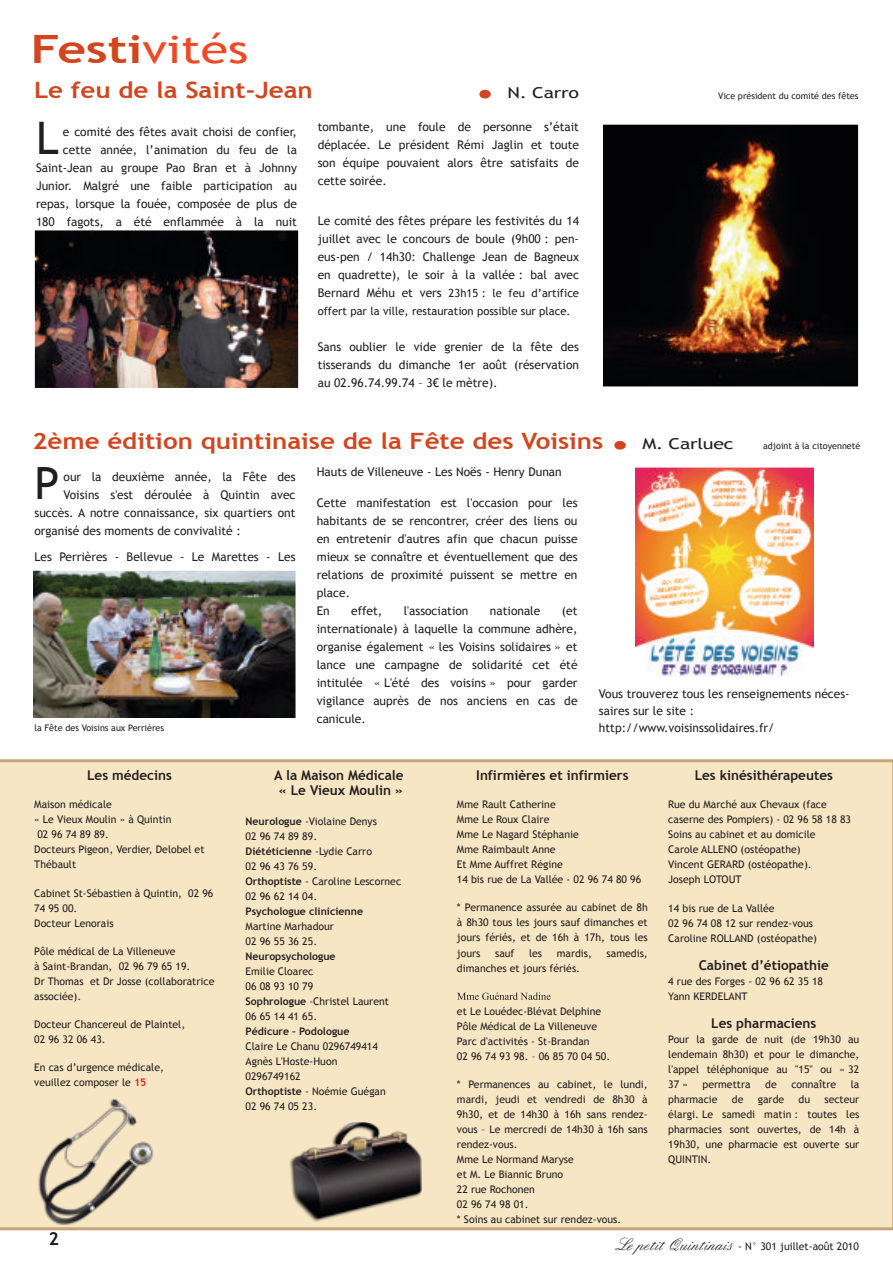
<style>
.page{position:relative;width:893px;height:1263px;background:#fff}
.page>*{position:absolute;margin:0;border:0;box-sizing:border-box;transform-origin:0 0}
.t1{font:82.5px "Copasetic";color:#d3451e;scale:1.31 1}
.t2{font:44.85px "Trebuchet MS";color:#231f20}
.t3{font:44.55px "Trebuchet MS";color:#231f20}
.t4{font:700 39px "Trebuchet MS";color:#d3451e;scale:1.28 1}
.t5{font:700 22.5px "Trebuchet MS";color:#d3451e;scale:1.15 1}
.t6{font:700 18px "Trebuchet MS";color:#231f20}
.t7{font:15px "Trebuchet MS";letter-spacing:-.015em;color:#231f20;scale:1.31 1}
.t8{font:700 13.5px/15px "Trebuchet MS";color:#231f20;text-align:center}
.t9{font:12px/18px "Trebuchet MS";color:#231f20;text-align:justify}
.t10{font:11.25px/18px "Trebuchet MS";color:#231f20}
.t11{font:10.5px/15px "Trebuchet MS";color:#231f20}
.t12{font:700 10.5px "Trebuchet MS";color:#231f20}
.t13{font:9px "Trebuchet MS";color:#231f20}
.s1{font-weight:400;color:#f04924}
.s2{font-size:12px}
.s3{font-weight:700;color:#ee2325}
.s4{font-weight:700}
.s5{font-family:"English";font-size:18px}
</style>
<div class="page">
<div style="left:0;top:759px;width:893px;height:471px;background:#f7e6c4"></div>
<svg style="left:457px;top:992px;width:94px;height:8px"></svg>
<img style="left:635px;top:468px;width:179px;height:210px">
<img style="left:31px;top:1098px;width:128px;height:127px">
<img style="left:289px;top:1122px;width:132px;height:101px">
<img style="left:603px;top:125px;width:255px;height:261px">
<img style="left:35px;top:230px;width:263px;height:158px">
<img style="left:33px;top:571px;width:262px;height:147px">
<h3 class="t4" style="left:31px;top:26px;width:171px">Festi<span class="s1">vités</span></h3>
<h3 class="t5" style="left:34px;top:77px;width:244px">Le feu de la Saint-Jean</h3>
<h1 class="t1" style="left:479px;top:31px;width:11px">.</h1>
<h3 class="t7" style="left:507px;top:83px;width:56px">N. Carro</h3>
<p class="t13" style="left:718px;top:90px;width:142px">Vice président du comité des fêtes</p>
<p class="t9" style="left:36px;top:122px;width:262px;text-align:right">e comité des fêtes avait choisi de confier, cette année, l’animation du feu de la Saint-Jean au groupe Pao Bran et à Johnny Junior. Malgré une faible participation au repas, lorsque la fouée, composée de plus de 180 fagots, a été enflammée à la nuit</p>
<p class="t9" style="left:318px;top:118px;width:263px">tombante, une foule de personne s’était déplacée. Le président Rémi Jaglin et toute son équipe pouvaient alors être satisfaits de cette soirée.</p>
<h2 class="t2" style="left:36px;top:112px;width:24px">L</h2>
<p class="t9" style="left:318px;top:212px;width:263px">Le comité des fêtes prépare les festivités du 14 juillet avec le concours de boule (9h00 : pen&shy;eus-pen / 14h30: Challenge Jean de Bagneux en quadrette), le soir à la vallée : bal avec</p>
<p class="t10" style="left:318px;top:284px;width:263px"><span class="s2">Bernard Méhu et vers</span> 23h15 : le feu d’artifice offert par la ville, restauration possible sur place.</p>
<p class="t9" style="left:318px;top:338px;width:263px">Sans oublier le vide grenier de la fête des tisserands du dimanche 1er août (réservation au 02.96.74.99.74 – 3€ le mètre).</p>
<h3 class="t5" style="left:33px;top:428px;width:498px">2ème édition quintinaise de la Fête des Voisins</h3>
<h1 class="t1" style="left:614px;top:382px;width:11px">.</h1>
<h3 class="t7" style="left:642px;top:435px;width:71px">M. Carluec</h3>
<p class="t13" style="left:763px;top:440px;width:99px">adjoint à la citoyenneté</p>
<h3 class="t3" style="left:34px;top:457px;width:26px">P</h3>
<p class="t9" style="left:64px;top:467px;width:233px">our la deuxième année, la Fête des</p>
<p class="t9" style="left:64px;top:485px;width:233px">Voisins s'est déroulée à Quintin avec</p>
<p class="t9" style="left:34px;top:503px;width:262px">succès. A notre connaissance, six quartiers ont</p>
<p class="t9" style="left:34px;top:521px;width:208px">organisé des moments de convivalité :</p>
<p class="t9" style="left:34px;top:548px;width:262px">Les Perrières - Bellevue - Le Marettes - Les</p>
<p class="t13" style="left:34px;top:722px;width:131px">la Fête des Voisins aux Perrières</p>
<p class="t9" style="left:317px;top:462px;width:247px">Hauts de Villeneuve - Les Noës - Henry Dunan</p>
<p class="t9" style="left:317px;top:493px;width:262px;text-align:left">Cette manifestation est l'occasion pour les habitants de se rencontrer, créer des liens ou en entretenir d'autres afin que chacun puisse mieux se connaître et éventuellement que des relations de proximité puissent se mettre en place.<br>En</p>
<p class="t9" style="left:351px;top:601px;width:33px">effet,</p>
<p class="t9" style="left:404px;top:601px;width:66px">l'association</p>
<p class="t9" style="left:490px;top:601px;width:52px">nationale</p>
<p class="t9" style="left:317px;top:601px;width:262px;text-indent:245px">(et internationale) à laquelle la commune adhère, organise également « les Voisins solidaires » et lance une campagne de solidarité cet été intitulée « L'été des voisins » pour garder vigilance auprès de nos anciens en cas de canicule.</p>
<p class="t9" style="left:599px;top:685px;width:252px;line-height:17.1px;text-align:left">Vous trouverez tous les renseignements néces&shy;saires sur le site : http://www.voisinssolidaires.fr/</p>
<p class="t8" style="left:87px;top:768px;width:86px">Les médecins</p>
<p class="t11" style="left:34px;top:797px;width:79px">Maison médicale</p>
<p class="t11" style="left:34px;top:812px;width:139px">« Le Vieux Moulin » à Quintin</p>
<p class="t11" style="left:37px;top:827px;width:73px">02 96 74 89 89.</p>
<p class="t11" style="left:34px;top:842px;width:172px">Docteurs Pigeon, Verdier, Delobel et</p>
<p class="t11" style="left:34px;top:857px;width:43px">Thébault</p>
<p class="t11" style="left:34px;top:885px;width:181px">Cabinet St-Sébastien à Quintin, 02 96<br>74 95 00.<br>Docteur Lenorais</p>
<p class="t11" style="left:34px;top:944px;width:182px">Pôle médical de La Villeneuve<br>à Saint-Brandan, 02 96 79 65 19.<br>Dr Thomas et Dr Josse (collaboratrice associée).</p>
<p class="t11" style="left:34px;top:1017px;width:152px">Docteur Chancereul de Plaintel,<br>02 96 32 06 43.</p>
<p class="t11" style="left:34px;top:1060px;width:131px">En cas d’urgence médicale, veuillez composer le <span class="s3">15</span></p>
<p class="t8" style="left:274px;top:768px;width:131px">A la Maison Médicale « Le Vieux Moulin »</p>
<p class="t11" style="left:246px;top:814px;width:157px"><span class="s4">Neurologue</span> -Violaine Denys<br>02 96 74 89 89.<br><span class="s4">Diététicienne</span> -Lydie Carro<br>02 96 43 76 59.<br><span class="s4">Orthoptiste</span> - Caroline Lescornec<br>02 96 62 14 04.</p>
<p class="t12" style="left:246px;top:905px;width:119px">Psychologue clinicienne</p>
<p class="t11" style="left:246px;top:919px;width:90px">Martine Marhadour<br>02 96 55 36 25.</p>
<p class="t12" style="left:246px;top:950px;width:91px">Neuropsychologue</p>
<p class="t11" style="left:246px;top:964px;width:145px">Emilie Cloarec<br>06 08 93 10 79<br><span class="s4">Sophrologue</span> -Christel Laurent<br>06 65 14 41 65.</p>
<p class="t12" style="left:246px;top:1025px;width:105px">Pédicure – Podologue</p>
<p class="t11" style="left:246px;top:1039px;width:142px">Claire Le Chanu 0296749414<br>Agnès L'Hoste-Huon<br>0296749162<br><span class="s4">Orthoptiste</span> - Noémie Guégan<br>02 96 74 05 23.</p>
<p class="t8" style="left:476px;top:768px;width:154px">Infirmières et infirmiers</p>
<p class="t11" style="left:457px;top:797px;width:186px">Mme Rault Catherine<br>Mme Le Roux Claire<br>Mme Le Nagard Stéphanie<br>Mme Raimbault Anne<br>Et Mme Auffret Régine<br>14 bis rue de La Vallée - 02 96 74 80 96</p>
<p class="t11" style="left:457px;top:900px;width:192px;text-align:justify">* Permanence assurée au cabinet de 8h à 8h30 tous les jours sauf dimanches et jours fériés, et de 16h à 17h, tous les jours</p>
<p class="t11" style="left:495px;top:945px;width:21px">sauf</p>
<p class="t11" style="left:529px;top:945px;width:15px">les</p>
<p class="t11" style="left:557px;top:945px;width:37px">mardis,</p>
<p class="t11" style="left:607px;top:945px;width:43px">samedis,</p>
<p class="t11" style="left:457px;top:960px;width:125px">dimanches et jours fériés.</p>
<p class="t11" style="left:457px;top:1003px;width:155px">et Le Louédec-Blévat Delphine<br>Pôle Médical de La Villeneuve<br>Parc d'activités - St-Brandan<br>02 96 74 93 98. – 06 85 70 04 50.</p>
<p class="t11" style="left:457px;top:1077px;width:192px">* Permanences au cabinet, le lundi, mardi, jeudi et vendredi de 8h30 à<br>9h30, et de 14h30 à 16h sans rendez&shy;vous – Le mercredi de 14h30 à 16h sans rendez-vous.<br>Mme Le Normand Maryse<br>et M. Le Biannic Bruno<br>22 rue Rochonen<br>02 96 74 98 01.<br>* Soins au cabinet sur rendez-vous.</p>
<p class="t8" style="left:695px;top:768px;width:140px">Les kinésithérapeutes</p>
<p class="t11" style="left:668px;top:797px;width:184px">Rue du Marché aux Chevaux (face caserne des Pompiers) - 02 96 58 18 83<br>Soins au cabinet et au domicile<br>Carole ALLENO (ostéopathe)<br>Vincent GERARD (ostéopathe).<br>Joseph LOTOUT</p>
<p class="t11" style="left:668px;top:900px;width:150px">14 bis rue de La Vallée<br>02 96 74 08 12 sur rendez-vous<br>Caroline ROLLAND (ostéopathe)</p>
<p class="t8" style="left:699px;top:957px;width:132px">Cabinet d’étiopathie</p>
<p class="t11" style="left:668px;top:974px;width:156px">4 rue des Forges - 02 96 62 35 18<br>Yann KERDELANT</p>
<p class="t8" style="left:711px;top:1016px;width:107px">Les pharmaciens</p>
<p class="t11" style="left:668px;top:1032px;width:192px;text-align:justify">Pour la garde de nuit (de 19h30 au lendemain 8h30) et pour le dimanche, l'appel téléphonique au "15" ou « 32<br>37 »</p>
<p class="t11" style="left:703px;top:1077px;width:50px">permettra</p>
<p class="t11" style="left:765px;top:1077px;width:13px">de</p>
<p class="t11" style="left:791px;top:1077px;width:46px">connaître</p>
<p class="t11" style="left:851px;top:1077px;width:10px">la</p>
<p class="t11" style="left:668px;top:1092px;width:51px">pharmacie</p>
<p class="t11" style="left:732px;top:1092px;width:13px">de</p>
<p class="t11" style="left:758px;top:1092px;width:28px">garde</p>
<p class="t11" style="left:798px;top:1092px;width:13px">du</p>
<p class="t11" style="left:668px;top:1092px;width:192px;text-align:justify;text-indent:156px">secteur élargi. Le samedi matin : toutes les pharmacies sont ouvertes, de 14h à 19h30, une pharmacie est ouverte sur QUINTIN.</p>
<h3 class="t6" style="left:49px;top:1228px;width:12px">2</h3>
<p class="t11" style="left:619px;top:1239px;width:241px"><span class="s5">Le petit Quintinais</span> - N° 301 juillet-août 2010</p>
</div>
